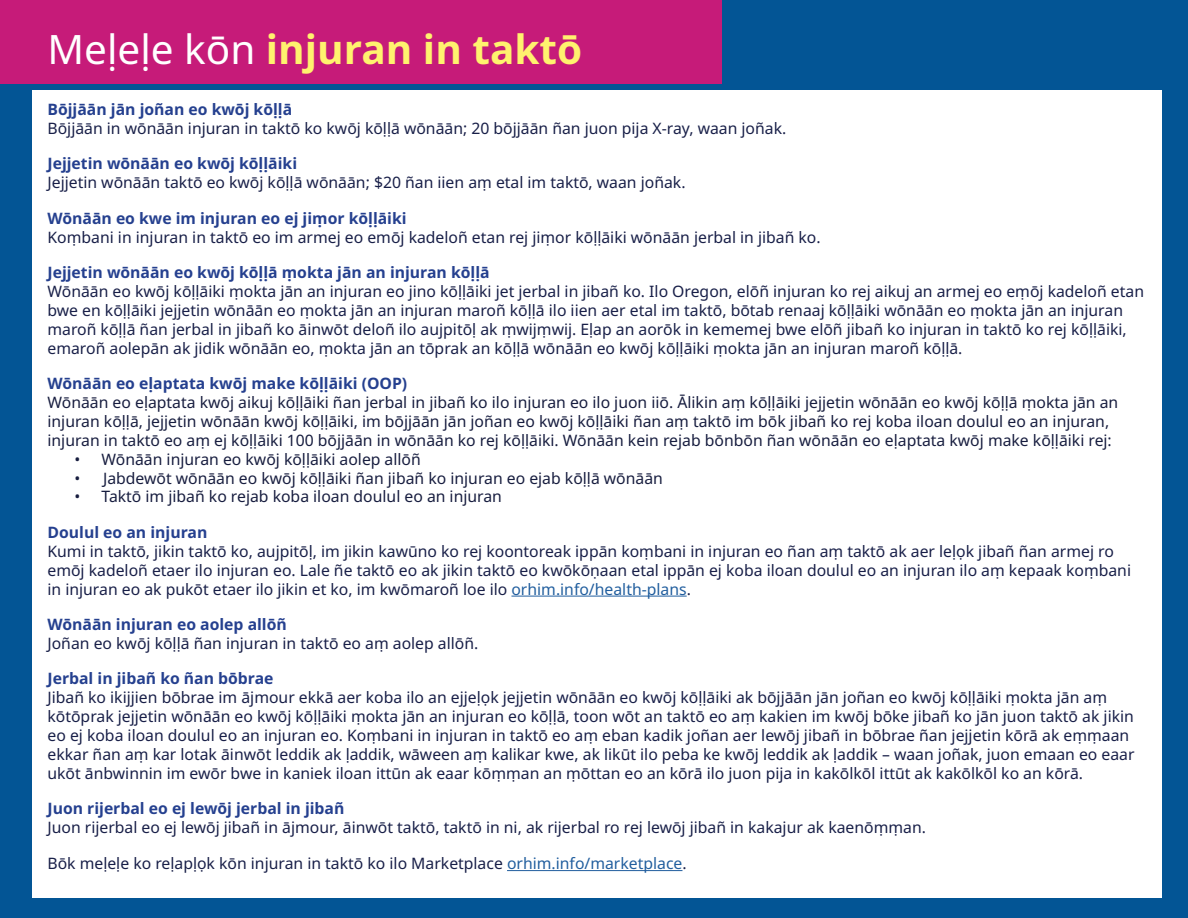
<style>
.page{position:relative;width:1188px;height:918px;background:#035595}
.page>*{position:absolute;margin:0;border:0;box-sizing:border-box;transform-origin:0 0}
.t1{font:700 40.5px "Noto Sans";color:#fff26e}
.t2{font:15.75px/18.9px "Noto Sans";color:#181f48}
.t3{font:15.75px/18.9px "Noto Sans";color:#171d3f}
.t4{font:700 15.75px "Noto Sans";color:#25408f}
.s1{font-weight:400;color:#fff}
.s2{color:#215e9e}
</style>
<div class="page">
<div style="left:32px;top:90px;width:1130px;height:807px;background:#fff"></div>
<div style="left:0;top:0;width:721px;height:83px;background:#c61b79"></div>
<hr style="left:511px;top:596px;width:176px;height:1px;background:#215e9e">
<hr style="left:507px;top:870px;width:175px;height:1px;background:#215e9e">
<h1 class="t1" style="left:48px;top:20px;width:536px"><span class="s1">Meḷeḷe kōn</span> injuran in taktō</h1>
<p class="t4" style="left:48px;top:98px;width:246px">Bōjjāān jān joñan eo kwōj kōḷḷā</p>
<p class="t2" style="left:48px;top:119px;width:740px">Bōjjāān in wōnāān injuran in taktō ko kwōj kōḷḷā wōnāān; 20 bōjjāān ñan juon pija X-ray, waan joñak.</p>
<p class="t4" style="left:48px;top:153px;width:251px">Jejjetin wōnāān eo kwōj kōḷḷāiki</p>
<p class="t2" style="left:48px;top:174px;width:640px">Jejjetin wōnāān taktō eo kwōj kōḷḷā wōnāān; $20 ñan iien aṃ etal im taktō, waan joñak.</p>
<p class="t4" style="left:48px;top:207px;width:361px">Wōnāān eo kwe im injuran eo ej jiṃor kōḷḷāiki</p>
<p class="t2" style="left:48px;top:228px;width:775px">Koṃbani in injuran in taktō eo im armej eo emōj kadeloñ etan rej jiṃor kōḷḷāiki wōnāān jerbal in jibañ ko.</p>
<p class="t4" style="left:48px;top:261px;width:444px">Jejjetin wōnāān eo kwōj kōḷḷā ṃokta jān an injuran kōḷḷā</p>
<p class="t2" style="left:48px;top:282px;width:1098px">Wōnāān eo kwōj kōḷḷāiki ṃokta jān an injuran eo jino kōḷḷāiki jet jerbal in jibañ ko. Ilo Oregon, elōñ injuran ko rej aikuj an armej eo eṃōj kadeloñ etan bwe en kōḷḷāiki jejjetin wōnāān eo ṃokta jān an injuran maroñ kōḷḷā ilo iien aer etal im taktō, bōtab renaaj kōḷḷāiki wōnāān eo ṃokta jān an injuran maroñ kōḷḷā ñan jerbal in jibañ ko āinwōt deloñ ilo aujpitōḷ ak ṃwijṃwij. Eḷap an aorōk in kememej bwe elōñ jibañ ko injuran in taktō ko rej kōḷḷāiki, emaroñ aolepān ak jidik wōnāān eo, ṃokta jān an tōprak an kōḷḷā wōnāān eo kwōj kōḷḷāiki ṃokta jān an injuran maroñ kōḷḷā.</p>
<p class="t4" style="left:48px;top:372px;width:361px">Wōnāān eo eḷaptata kwōj make kōḷḷāiki (OOP)</p>
<p class="t3" style="left:48px;top:393px;width:1072px">Wōnāān eo eḷaptata kwōj aikuj kōḷḷāiki ñan jerbal in jibañ ko ilo injuran eo ilo juon iiō. Ālikin aṃ kōḷḷāiki jejjetin wōnāān eo kwōj kōḷḷā ṃokta jān an injuran kōḷḷā, jejjetin wōnāān kwōj kōḷḷāiki, im bōjjāān jān joñan eo kwōj kōḷḷāiki ñan aṃ taktō im bōk jibañ ko rej koba iloan doulul eo an injuran, injuran in taktō eo aṃ ej kōḷḷāiki 100 bōjjāān in wōnāān ko rej kōḷḷāiki. Wōnāān kein rejab bōnbōn ñan wōnāān eo eḷaptata kwōj make kōḷḷāiki rej:</p>
<p class="t3" style="left:75px;top:450px;width:348px">• Wōnāān injuran eo kwōj kōḷḷāiki aolep allōñ</p>
<p class="t3" style="left:75px;top:469px;width:590px">• Jabdewōt wōnāān eo kwōj kōḷḷāiki ñan jibañ ko injuran eo ejab kōḷḷā wōnāān</p>
<p class="t3" style="left:75px;top:488px;width:429px">• Taktō im jibañ ko rejab koba iloan doulul eo an injuran</p>
<p class="t4" style="left:48px;top:521px;width:161px">Doulul eo an injuran</p>
<p class="t2" style="left:48px;top:542px;width:1085px">Kumi in taktō, jikin taktō ko, aujpitōḷ, im jikin kawūno ko rej koontoreak ippān koṃbani in injuran eo ñan aṃ taktō ak aer leḷọk jibañ ñan armej ro emōj kadeloñ etaer ilo injuran eo. Lale ñe taktō eo ak jikin taktō eo kwōkōṇaan etal ippān ej koba iloan doulul eo an injuran ilo aṃ kepaak koṃbani in injuran eo ak pukōt etaer ilo jikin et ko, im kwōmaroñ loe ilo <span class="s2">orhim.info/health-plans</span>.</p>
<p class="t4" style="left:48px;top:613px;width:241px">Wōnāān injuran eo aolep allōñ</p>
<p class="t2" style="left:48px;top:634px;width:432px">Joñan eo kwōj kōḷḷā ñan injuran in taktō eo aṃ aolep allōñ.</p>
<p class="t4" style="left:48px;top:667px;width:228px">Jerbal in jibañ ko ñan bōbrae</p>
<p class="t2" style="left:48px;top:688px;width:1089px">Jibañ ko ikijjien bōbrae im ājmour ekkā aer koba ilo an ejjeḷọk jejjetin wōnāān eo kwōj kōḷḷāiki ak bōjjāān jān joñan eo kwōj kōḷḷāiki ṃokta jān aṃ kōtōprak jejjetin wōnāān eo kwōj kōḷḷāiki ṃokta jān an injuran eo kōḷḷā, toon wōt an taktō eo aṃ kakien im kwōj bōke jibañ ko jān juon taktō ak jikin eo ej koba iloan doulul eo an injuran eo. Koṃbani in injuran in taktō eo aṃ eban kadik joñan aer lewōj jibañ in bōbrae ñan jejjetin kōrā ak eṃṃaan ekkar ñan aṃ kar lotak āinwōt leddik ak ḷaddik, wāween aṃ kalikar kwe, ak likūt ilo peba ke kwōj leddik ak ḷaddik – waan joñak, juon emaan eo eaar ukōt ānbwinnin im ewōr bwe in kaniek iloan ittūn ak eaar kōṃṃan an ṃōttan eo an kōrā ilo juon pija in kakōlkōl ittūt ak kakōlkōl ko an kōrā.</p>
<p class="t4" style="left:48px;top:797px;width:298px">Juon rijerbal eo ej lewōj jerbal in jibañ</p>
<p class="t2" style="left:48px;top:818px;width:880px">Juon rijerbal eo ej lewōj jibañ in ājmour, āinwōt taktō, taktō in ni, ak rijerbal ro rej lewōj jibañ in kakajur ak kaenōṃṃan.</p>
<p class="t2" style="left:48px;top:854px;width:641px">Bōk meḷeḷe ko reḷapḷọk kōn injuran in taktō ko ilo Marketplace <span class="s2">orhim.info/marketplace</span>.</p>
</div>
